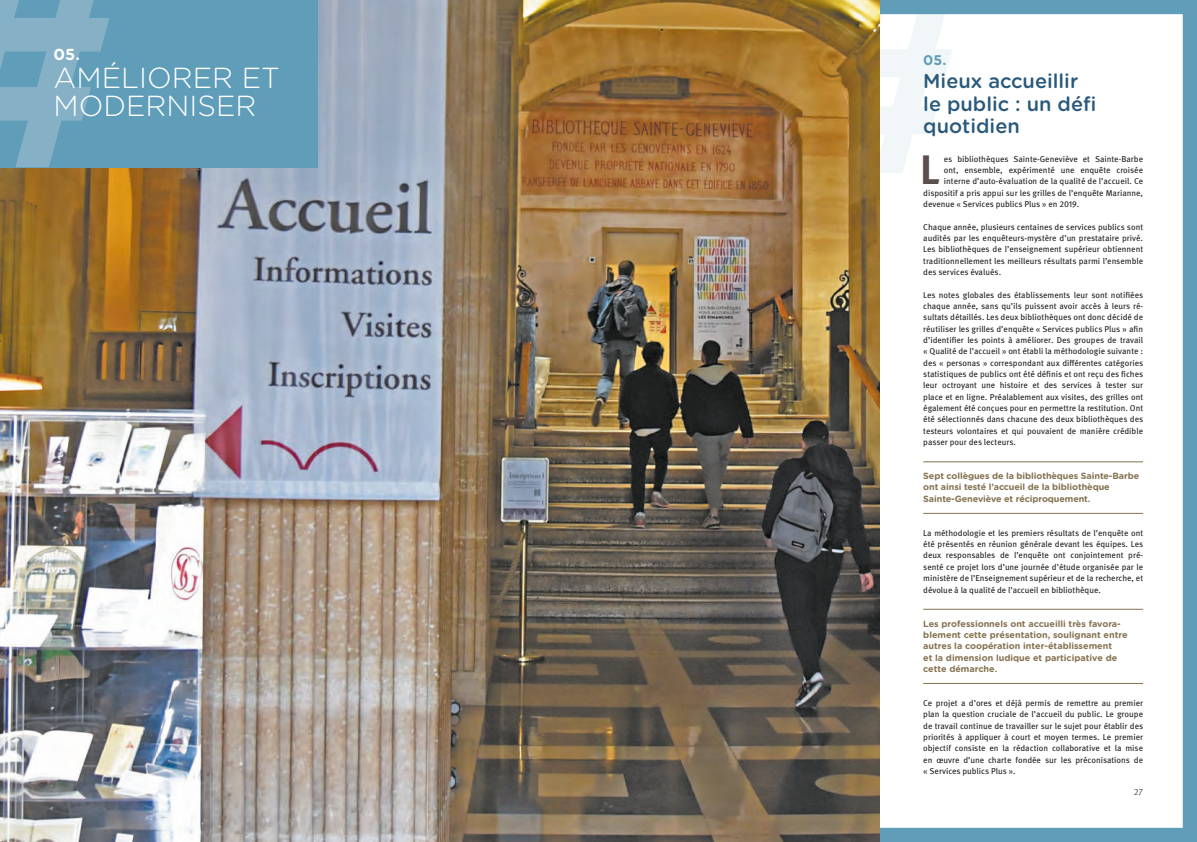
<style>
.page{position:relative;width:1197px;height:842px;background:#fff}
.page>*{position:absolute;margin:0;border:0;box-sizing:border-box;transform-origin:0 0}
.t1{font:700 41.1px "Meta Pro";color:#5a4f4d}
.t2{font:300 29px/28.3px "Gotham Rounded";color:#fff}
.t3{font:500 20px/22.7px "Gotham Rounded";color:#29597c}
.t4{font:700 16px "Gotham Rounded";color:#fff}
.t5{font:700 14px "Gotham Rounded";color:#5f9db8}
.t6{font:700 9px/11.3px "Gotham Rounded";letter-spacing:-.005em;color:#857250}
.t7{font:9px "Meta Pro";color:#4b4b4a}
.t8{font:8.5px/11.3px "Meta Pro";color:#1d1d1b;text-align:justify}
</style>
<div class="page">
<svg style="left:879px;top:0;width:317px;height:842px"></svg>
<img style="left:0;top:0;width:879px;height:842px">
<div style="left:0;top:0;width:317px;height:167px;background:#5f9db8"></div>
<svg style="left:0;top:0;width:109px;height:167px"></svg>
<h3 class="t4" style="left:54px;top:42px;width:28px">05.</h3>
<h2 class="t2" style="left:54px;top:62px;width:228px">AMÉLIORER ET<br>MODERNISER</h2>
<h3 class="t5" style="left:923px;top:50px;width:25px">05.</h3>
<h3 class="t3" style="left:923px;top:69px;width:175px">Mieux accueillir le public : un défi quotidien</h3>
<h1 class="t1" style="left:920px;top:144px;width:21px">L</h1>
<p class="t8" style="left:943px;top:153px;width:201px">es bibliothèques Sainte-Geneviève et Sainte-Barbe</p>
<p class="t8" style="left:943px;top:165px;width:201px">ont, ensemble, expérimenté une enquête croisée</p>
<p class="t8" style="left:943px;top:176px;width:201px">interne d’auto-évaluation de la qualité de l’accueil. Ce</p>
<p class="t8" style="left:923px;top:187px;width:221px">dispositif a pris appui sur les grilles de l’enquête Marianne,</p>
<p class="t8" style="left:923px;top:199px;width:157px">devenue « Services publics Plus » en 2019.</p>
<p class="t8" style="left:923px;top:221px;width:221px">Chaque année, plusieurs centaines de services publics sont audités par les enquêteurs-mystère d’un prestataire privé.<br>Les bibliothèques de l’enseignement supérieur obtiennent traditionnellement les meilleurs résultats parmi l’ensemble des services évalués.</p>
<p class="t8" style="left:923px;top:289px;width:221px">Les notes globales des établissements leur sont notifiées chaque année, sans qu’ils puissent avoir accès à leurs ré&shy;sultats détaillés. Les deux bibliothèques ont donc décidé de réutiliser les grilles d’enquête « Services publics Plus » afin d’identifier les points à améliorer. Des groupes de travail « Qualité de l’accueil » ont établi la méthodologie suivante : des « personas » correspondant aux différentes catégories statistiques de publics ont été définis et ont reçu des fiches leur octroyant une histoire et des services à tester sur place et en ligne. Préalablement aux visites, des grilles ont également été conçues pour en permettre la restitution. Ont été sélectionnés dans chacune des deux bibliothèques des testeurs volontaires et qui pouvaient de manière crédible passer pour des lecteurs.</p>
<p class="t6" style="left:923px;top:470px;width:217px">Sept collègues de la bibliothèques Sainte-Barbe ont ainsi testé l’accueil de la bibliothèque<br>Sainte-Geneviève et réciproquement.</p>
<p class="t8" style="left:923px;top:527px;width:221px">La méthodologie et les premiers résultats de l’enquête ont été présentés en réunion générale devant les équipes. Les deux responsables de l’enquête ont conjointement pré&shy;senté ce projet lors d’une journée d’étude organisée par le ministère de l’Enseignement supérieur et de la recherche, et dévolue à la qualité de l’accueil en bibliothèque.</p>
<p class="t6" style="left:923px;top:617px;width:206px">Les professionnels ont accueilli très favora&shy;blement cette présentation, soulignant entre autres la coopération inter-établissement<br>et la dimension ludique et participative de cette démarche.</p>
<p class="t8" style="left:923px;top:697px;width:221px">Ce projet a d’ores et déjà permis de remettre au premier plan la question cruciale de l’accueil du public. Le groupe de travail continue de travailler sur le sujet pour établir des priorités à appliquer à court et moyen termes. Le premier objectif consiste en la rédaction collaborative et la mise en œuvre d’une charte fondée sur les préconisations de « Services publics Plus ».</p>
<p class="t7" style="left:1133px;top:786px;width:11px">27</p>
</div>
